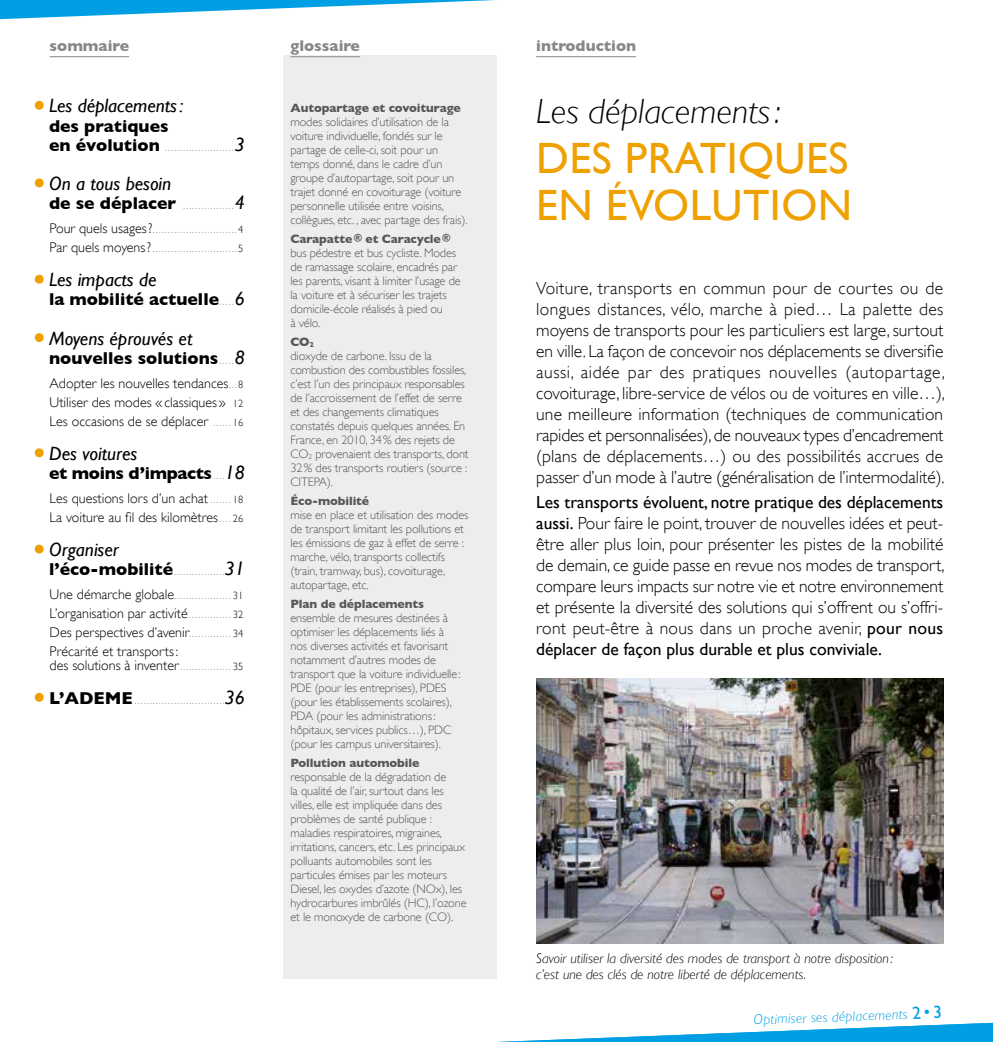
<style>
.page{position:relative;width:993px;height:1042px;background:#fff}
.page>*{position:absolute;margin:0;border:0;box-sizing:border-box;transform-origin:0 0}
.t1{font:43.75px/47.2px "Gill Sans";letter-spacing:.01em;color:#eea100}
.t2{font:italic 300 35px "Gill Sans";color:#000}
.t3{font:italic 19.25px "Gill Sans";color:#000}
.t4{font:300 17.5px/21px "Gill Sans";color:#000;text-align:justify}
.t5{font:700 17.5px/19.2px "Gill Sans";color:#000}
.t6{font:700 17.5px "Gill Sans";letter-spacing:-.02em;color:#000}
.t7{font:700 15.75px "Gill Sans";color:#878787}
.t8{font:300 14px/18.9px "Gill Sans";color:#000}
.t9{font:italic 300 14px/15.8px "Gill Sans";color:#000}
.t10{font:italic 300 14px "Gill Sans";color:#009fe3}
.t11{font:300 12.25px/14px "Gill Sans";letter-spacing:-.01em;color:#575756}
.t12{font:700 12.25px "Gill Sans";letter-spacing:-.01em;color:#575756}
.t13{font:700 5.25px "Gill Sans";color:#9d9d9c}
.s1{font-weight:300;font-size:10.5px;color:#000}
.s2{font-size:10.5px}
.s3{font-weight:700}
.s4{font-weight:700;font-size:10.5px}
.s5{font-weight:400}
.s6{font-weight:400;font-style:normal;font-size:17.5px}
.s7{font-style:normal;font-size:17.5px}
</style>
<div class="page">
<svg style="left:0;top:0;width:495px;height:19px"></svg>
<svg style="left:497px;top:1022px;width:495px;height:20px"></svg>
<hr style="left:536px;top:56px;width:100px;height:1px;background:#878787">
<div style="left:283px;top:56px;width:213px;height:923px;background:#ededed"></div>
<hr style="left:50px;top:56px;width:79px;height:1px;background:#878787">
<hr style="left:290px;top:56px;width:70px;height:1px;background:#878787">
<div style="left:35px;top:101px;width:9px;height:9px;background:#eea100;border-radius:50%"></div>
<div style="left:35px;top:178px;width:9px;height:9px;background:#eea100;border-radius:50%"></div>
<div style="left:35px;top:275px;width:9px;height:9px;background:#eea100;border-radius:50%"></div>
<div style="left:35px;top:333px;width:9px;height:9px;background:#eea100;border-radius:50%"></div>
<div style="left:35px;top:448px;width:9px;height:9px;background:#eea100;border-radius:50%"></div>
<div style="left:35px;top:545px;width:9px;height:8px;background:#eea100;border-radius:50%"></div>
<div style="left:35px;top:693px;width:9px;height:9px;background:#eea100;border-radius:50%"></div>
<img style="left:536px;top:678px;width:407px;height:265px">
<p class="t7" style="left:50px;top:36px;width:81px">sommaire</p>
<p class="t7" style="left:290px;top:36px;width:71px">glossaire</p>
<p class="t7" style="left:536px;top:36px;width:101px">introduction</p>
<h3 class="t3" style="left:49px;top:95px;width:136px">Les déplacements:</h3>
<h3 class="t5" style="left:49px;top:116px;width:121px">des pratiques en évolution</h3>
<p class="t13" style="left:165px;top:146px;width:67px">. . . . . . . . . . . . . . . . . . . . . .</p>
<h3 class="t3" style="left:235px;top:133px;width:12px">3</h3>
<h3 class="t3" style="left:49px;top:172px;width:124px">On a tous besoin</h3>
<h3 class="t5" style="left:49px;top:193px;width:128px">de se déplacer</h3>
<p class="t13" style="left:183px;top:204px;width:48px">. . . . . . . . . . . . . . . .</p>
<h3 class="t3" style="left:235px;top:192px;width:12px">4</h3>
<p class="t8" style="left:50px;top:219px;width:104px">Pour quels usages?</p>
<p class="t13" style="left:153px;top:228px;width:92px">. . . . . . . . . . . . . . . . . . . . . . . . . . . . <span class="s1">4</span></p>
<p class="t8" style="left:50px;top:238px;width:103px">Par quels moyens?</p>
<p class="t13" style="left:153px;top:247px;width:92px">. . . . . . . . . . . . . . . . . . . . . . . . . . . . <span class="s1">5</span></p>
<h3 class="t3" style="left:49px;top:269px;width:109px">Les impacts de</h3>
<h3 class="t5" style="left:49px;top:290px;width:171px">la mobilité actuelle</h3>
<p class="t13" style="left:220px;top:301px;width:12px">. . . .</p>
<h3 class="t3" style="left:235px;top:288px;width:12px">6</h3>
<h3 class="t3" style="left:49px;top:327px;width:145px">Moyens éprouvés et</h3>
<h3 class="t5" style="left:49px;top:348px;width:171px">nouvelles solutions</h3>
<p class="t13" style="left:220px;top:359px;width:12px">. . . .</p>
<h3 class="t3" style="left:235px;top:346px;width:12px">8</h3>
<p class="t8" style="left:50px;top:374px;width:180px">Adopter les nouvelles tendances</p>
<p class="t13" style="left:229px;top:383px;width:16px">. . . <span class="s1">8</span></p>
<p class="t8" style="left:50px;top:392px;width:195px">Utiliser des modes «classiques» <span class="s2">12<br></span>Les occasions de se déplacer</p>
<p class="t13" style="left:214px;top:421px;width:31px">. . . . . . <span class="s1">16</span></p>
<h3 class="t3" style="left:49px;top:442px;width:90px">Des voitures</h3>
<h3 class="t6" style="left:49px;top:463px;width:164px">et moins d’impacts</h3>
<p class="t13" style="left:214px;top:474px;width:9px">. . .</p>
<h3 class="t3" style="left:225px;top:461px;width:22px">18</h3>
<p class="t8" style="left:50px;top:489px;width:160px">Les questions lors d’un achat</p>
<p class="t13" style="left:211px;top:498px;width:34px">. . . . . . . <span class="s1">18</span></p>
<p class="t8" style="left:50px;top:508px;width:170px">La voiture au fil des kilomètres</p>
<p class="t13" style="left:220px;top:517px;width:25px">. . . . <span class="s1">26</span></p>
<h3 class="t3" style="left:49px;top:538px;width:71px">Organiser</h3>
<h3 class="t5" style="left:49px;top:560px;width:126px">l’éco-mobilité</h3>
<p class="t13" style="left:174px;top:570px;width:48px">. . . . . . . . . . . . . . . .</p>
<h3 class="t3" style="left:225px;top:558px;width:22px">31</h3>
<p class="t8" style="left:50px;top:585px;width:126px">Une démarche globale</p>
<p class="t13" style="left:174px;top:594px;width:70px">. . . . . . . . . . . . . . . . . . . <span class="s1">31</span></p>
<p class="t8" style="left:50px;top:604px;width:139px">L’organisation par activité</p>
<p class="t13" style="left:189px;top:613px;width:55px">. . . . . . . . . . . . . . <span class="s1">32</span></p>
<p class="t8" style="left:50px;top:623px;width:141px">Des perspectives d’avenir</p>
<p class="t13" style="left:189px;top:632px;width:55px">. . . . . . . . . . . . . . <span class="s1">34</span></p>
<p class="t8" style="left:50px;top:644px;width:130px;line-height:14px">Précarité et transports: des solutions à inventer</p>
<p class="t13" style="left:180px;top:665px;width:64px">. . . . . . . . . . . . . . . . . <span class="s1">35</span></p>
<h3 class="t3" style="left:225px;top:687px;width:22px">36</h3>
<h3 class="t5" style="left:49px;top:688px;width:85px">L’ADEME</h3>
<p class="t13" style="left:135px;top:699px;width:88px">. . . . . . . . . . . . . . . . . . . . . . . . . . . . .</p>
<p class="t12" style="left:290px;top:100px;width:172px">Autopartage et covoiturage</p>
<p class="t11" style="left:290px;top:114px;width:179px">modes solidaires d’utilisation de la voiture individuelle, fondés sur le partage de celle-ci, soit pour un temps donné, dans le cadre d’un groupe d’autopartage, soit pour un trajet donné en covoiturage (voiture personnelle utilisée entre voisins, collègues, etc. , avec partage des frais).</p>
<p class="t11" style="left:290px;top:231px;width:172px"><span class="s3">Carapatte</span><span class="s4">®</span> <span class="s3">et Caracycle</span><span class="s4">® </span>bus pédestre et bus cycliste. Modes de ramassage scolaire, encadrés par les parents, visant à limiter l’usage de la voiture et à sécuriser les trajets domicile-école réalisés à pied ou<br>à vélo.</p>
<p class="t11" style="left:290px;top:334px;width:179px"><span class="s3">CO</span><sub>2<br></sub>dioxyde de carbone. Issu de la combustion des combustibles fossiles, c’est l’un des principaux responsables de l’accroissement de l’effet de serre et des changements climatiques constatés depuis quelques années. En<br>France, en 2010, 34% des rejets de<br>CO<sub>2</sub> provenaient des transports, dont<br>32% des transports routiers (source :<br>CITEPA).</p>
<p class="t12" style="left:290px;top:493px;width:80px">Éco-mobilité</p>
<p class="t11" style="left:290px;top:507px;width:179px">mise en place et utilisation des modes de transport limitant les pollutions et les émissions de gaz à effet de serre : marche, vélo, transports collectifs (train, tramway, bus), covoiturage, autopartage, etc.</p>
<p class="t12" style="left:290px;top:596px;width:135px">Plan de déplacements</p>
<p class="t11" style="left:290px;top:610px;width:172px">ensemble de mesures destinées à optimiser les déplacements liés à nos diverses activités et favorisant notamment d’autres modes de transport que la voiture individuelle:<br>PDE (pour les entreprises), PDES (pour les établissements scolaires), PDA (pour les administrations: hôpitaux, services publics…), PDC (pour les campus universitaires).</p>
<p class="t12" style="left:290px;top:755px;width:130px">Pollution automobile</p>
<p class="t11" style="left:290px;top:769px;width:177px">responsable de la dégradation de<br>la qualité de l’air, surtout dans les villes, elle est impliquée dans des problèmes de santé publique : maladies respiratoires, migraines, irritations, cancers, etc. Les principaux polluants automobiles sont les particules émises par les moteurs Diesel, les oxydes d’azote (NOx), les hydrocarbures imbrûlés (HC), l’ozone et le monoxyde de carbone (CO).</p>
<h2 class="t2" style="left:536px;top:92px;width:246px">Les déplacements:</h2>
<h1 class="t1" style="left:536px;top:134px;width:317px">DES PRATIQUES<br>EN ÉVOLUTION</h1>
<p class="t4" style="left:536px;top:278px;width:410px">Voiture, transports en commun pour de courtes ou de longues distances, vélo, marche à pied… La palette des moyens de transports pour les particuliers est large, surtout en ville. La façon de concevoir nos déplacements se diversifie aussi, aidée par des pratiques nouvelles (autopartage, covoiturage, libre-service de vélos ou de voitures en ville…), une meilleure information (techniques de communication rapides et personnalisées), de nouveaux types d’encadrement (plans de déplacements…) ou des possibilités accrues de passer d’un mode à l’autre (généralisation de l’intermodalité).</p>
<p class="t4" style="left:536px;top:491px;width:410px"><span class="s5">Les transports évoluent, notre pratique des déplacements aussi.</span> Pour faire le point, trouver de nouvelles idées et peut&shy;être aller plus loin, pour présenter les pistes de la mobilité de demain, ce guide passe en revue nos modes de transport, compare leurs impacts sur notre vie et notre environnement et présente la diversité des solutions qui s’offrent ou s’offri&shy;ront peut-être à nous dans un proche avenir, <span class="s5">pour nous déplacer de façon plus durable et plus conviviale.</span></p>
<p class="t9" style="left:536px;top:950px;width:358px">Savoir utiliser la diversité des modes de transport à notre disposition : c’est une des clés de notre liberté de déplacements.</p>
<p class="t10" style="left:753px;top:1011px;width:190px;rotate:-2deg">Optimiser ses déplacements <span class="s6">2</span><span class="s7">•</span><span class="s6">3</span></p>
</div>
